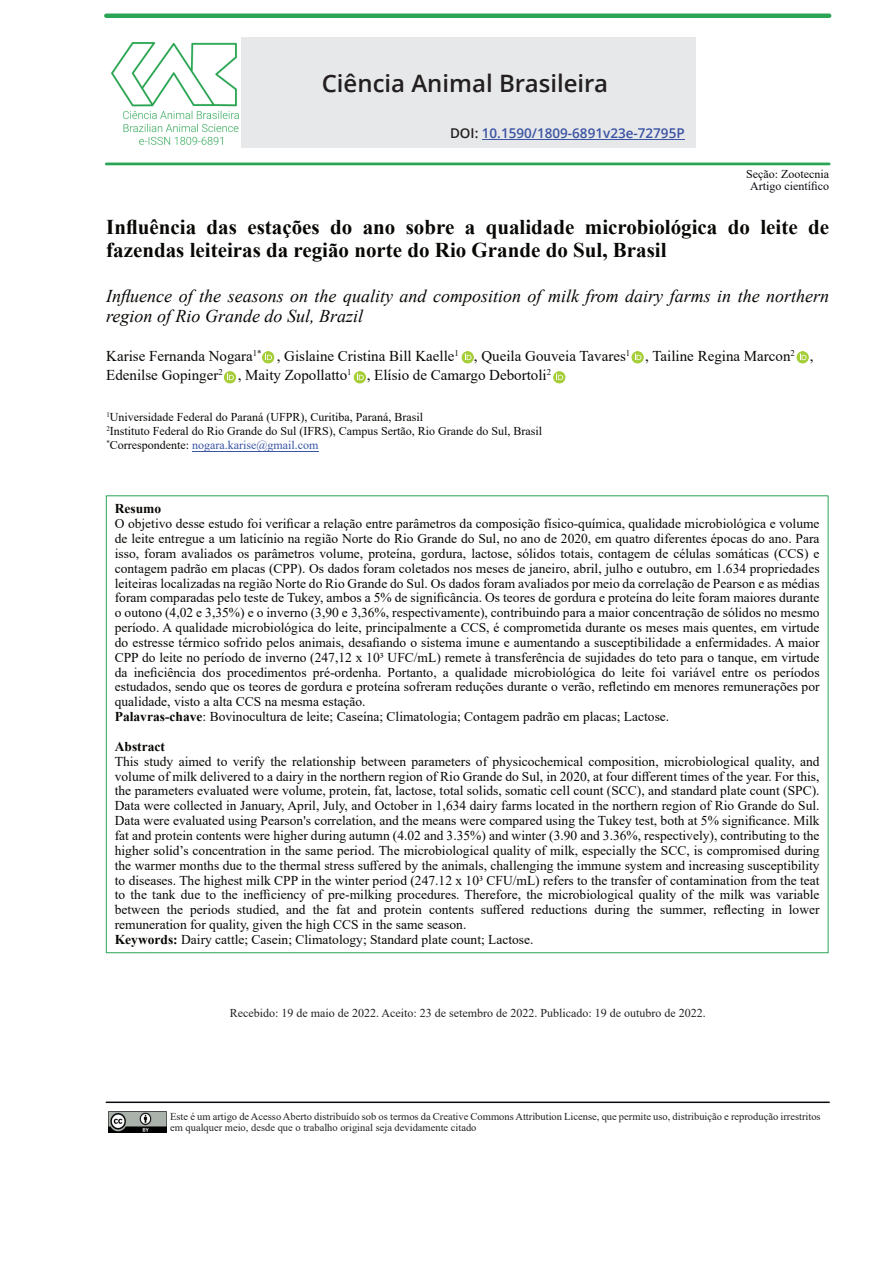
<style>
.page{position:relative;width:893px;height:1263px;background:#fff}
.page>*{position:absolute;margin:0;border:0;box-sizing:border-box;transform-origin:0 0}
.t1{font:600 24px "Open Sans";color:#231f20}
.t2{font:700 21px/23.1px "Times New Roman";color:#080704}
.t3{font:italic 18px/19.8px "Times New Roman";color:#080704}
.t4{font:15px/18.8px "Times New Roman";color:#080704}
.t5{font:13.5px/14.9px "Times New Roman";color:#080704}
.t6{font:600 13.5px "Open Sans";color:#3a53a3}
.t7{font:700 13.5px "Times New Roman";color:#080704}
.t8{font:12px/14.4px "Times New Roman";color:#080704}
.t9{font:12px "Times New Roman";color:#231f20}
.t10{font:12px/12px "Times New Roman";color:#0c0a10;text-align:center}
.t11{font:10.5px/10.5px "Times New Roman";color:#231f20}
.s1{color:#231f20}
.s2{color:#3a53a3}
.s3{font-weight:700}
</style>
<div class="page">
<div style="left:241px;top:37px;width:455px;height:111px;background:#e7e8e9"></div>
<hr style="left:106px;top:14px;width:723px;height:4px;background:#29a555">
<hr style="left:106px;top:163px;width:723px;height:2px;background:#29a555">
<hr style="left:482px;top:139px;width:203px;height:1px;background:#3a53a3">
<img style="left:112px;top:43px;width:126px;height:102px">
<img style="left:108px;top:1112px;width:58px;height:20px">
<hr style="left:106px;top:1101px;width:723px;height:2px;background:#0c0a10">
<hr style="left:192px;top:451px;width:127px;height:1px;background:#3a53a3">
<svg style="left:796px;top:351px;width:13px;height:13px"></svg>
<svg style="left:800px;top:353px;width:6px;height:7px"></svg>
<svg style="left:224px;top:371px;width:12px;height:13px"></svg>
<svg style="left:227px;top:373px;width:7px;height:7px"></svg>
<svg style="left:354px;top:371px;width:12px;height:13px"></svg>
<svg style="left:357px;top:373px;width:7px;height:7px"></svg>
<svg style="left:553px;top:371px;width:13px;height:13px"></svg>
<svg style="left:556px;top:373px;width:7px;height:7px"></svg>
<svg style="left:631px;top:351px;width:13px;height:13px"></svg>
<svg style="left:635px;top:353px;width:6px;height:7px"></svg>
<svg style="left:461px;top:351px;width:13px;height:13px"></svg>
<svg style="left:465px;top:353px;width:6px;height:7px"></svg>
<svg style="left:262px;top:351px;width:12px;height:13px"></svg>
<svg style="left:265px;top:353px;width:7px;height:7px"></svg>
<h1 class="t1" style="left:322px;top:73px;width:288px">Ciência Animal Brasileira</h1>
<p class="t6" style="left:450px;top:128px;width:236px"><span class="s1">DOI:</span> 10.1590/1809-6891v23e-72795P</p>
<p class="t10" style="left:746px;top:170px;width:84px">Seção: Zootecnia<br>Artigo científico</p>
<h2 class="t2" style="left:106px;top:217px;width:724px">Influência das estações do ano sobre a qualidade microbiológica do leite de fazendas leiteiras da região norte do Rio Grande do Sul, Brasil</h2>
<h3 class="t3" style="left:106px;top:288px;width:724px">Influence of the seasons on the quality and composition of milk from dairy farms in the northern region of Rio Grande do Sul, Brazil</h3>
<p class="t4" style="left:106px;top:348px;width:709px">Karise Fernanda Nogara<sup>1*</sup> , Gislaine Cristina Bill Kaelle<sup>1</sup> , Queila Gouveia Tavares<sup>1</sup> , Tailine Regina Marcon<sup>2</sup> ,<br>Edenilse Gopinger<sup>2</sup> , Maity Zopollatto<sup>1</sup> , Elísio de Camargo Debortoli<sup>2</sup></p>
<p class="t8" style="left:106px;top:411px;width:437px"><sup>1</sup>Universidade Federal do Paraná (UFPR), Curitiba, Paraná, Brasil<br><sup>2</sup>Instituto Federal do Rio Grande do Sul (IFRS), Campus Sertão, Rio Grande do Sul, Brasil <sup>*</sup>Correspondente: <span class="s2">nogara.karise@gmail.com</span></p>
<p class="t7" style="left:115px;top:504px;width:48px">Resumo</p>
<p class="t5" style="left:115px;top:517px;width:706px">O objetivo desse estudo foi verificar a relação entre parâmetros da composição físico-química, qualidade microbiológica e volume de leite entregue a um laticínio na região Norte do Rio Grande do Sul, no ano de 2020, em quatro diferentes épocas do ano. Para isso, foram avaliados os parâmetros volume, proteína, gordura, lactose, sólidos totais, contagem de células somáticas (CCS) e contagem padrão em placas (CPP). Os dados foram coletados nos meses de janeiro, abril, julho e outubro, em 1.634 propriedades leiteiras localizadas na região Norte do Rio Grande do Sul. Os dados foram avaliados por meio da correlação de Pearson e as médias foram comparadas pelo teste de Tukey, ambos a 5% de significância. Os teores de gordura e proteína do leite foram maiores durante o outono (4,02 e 3,35%) e o inverno (3,90 e 3,36%, respectivamente), contribuindo para a maior concentração de sólidos no mesmo período. A qualidade microbiológica do leite, principalmente a CCS, é comprometida durante os meses mais quentes, em virtude do estresse térmico sofrido pelos animais, desafiando o sistema imune e aumentando a susceptibilidade a enfermidades. A maior CPP do leite no período de inverno (247,12 x 10³ UFC/mL) remete à transferência de sujidades do teto para o tanque, em virtude da ineficiência dos procedimentos pré-ordenha. Portanto, a qualidade microbiológica do leite foi variável entre os períodos estudados, sendo que os teores de gordura e proteína sofreram reduções durante o verão, refletindo em menores remunerações por qualidade, visto a alta CCS na mesma estação.<br><span class="s3">Palavras-chave</span>: Bovinocultura de leite; Caseína; Climatologia; Contagem padrão em placas; Lactose.</p>
<p class="t7" style="left:115px;top:742px;width:52px">Abstract</p>
<p class="t5" style="left:115px;top:755px;width:706px">This study aimed to verify the relationship between parameters of physicochemical composition, microbiological quality, and volume of milk delivered to a dairy in the northern region of Rio Grande do Sul, in 2020, at four different times of the year. For this, the parameters evaluated were volume, protein, fat, lactose, total solids, somatic cell count (SCC), and standard plate count (SPC).<br>Data were collected in January, April, July, and October in 1,634 dairy farms located in the northern region of Rio Grande do Sul.<br>Data were evaluated using Pearson's correlation, and the means were compared using the Tukey test, both at 5% significance. Milk fat and protein contents were higher during autumn (4.02 and 3.35%) and winter (3.90 and 3.36%, respectively), contributing to the higher solid’s concentration in the same period. The microbiological quality of milk, especially the SCC, is compromised during the warmer months due to the thermal stress suffered by the animals, challenging the immune system and increasing susceptibility to diseases. The highest milk CPP in the winter period (247.12 x 10³ CFU/mL) refers to the transfer of contamination from the teat to the tank due to the inefficiency of pre-milking procedures. Therefore, the microbiological quality of the milk was variable between the periods studied, and the fat and protein contents suffered reductions during the summer, reflecting in lower remuneration for quality, given the high CCS in the same season.<br><span class="s3">Keywords:</span> Dairy cattle; Casein; Climatology; Standard plate count; Lactose.</p>
<p class="t9" style="left:230px;top:1008px;width:477px">Recebido: 19 de maio de 2022. Aceito: 23 de setembro de 2022. Publicado: 19 de outubro de 2022.</p>
<p class="t11" style="left:170px;top:1112px;width:652px">Este é um artigo de Acesso Aberto distribuído sob os termos da Creative Commons Attribution License, que permite uso, distribuição e reprodução irrestritos em qualquer meio, desde que o trabalho original seja devidamente citado</p>
</div>
